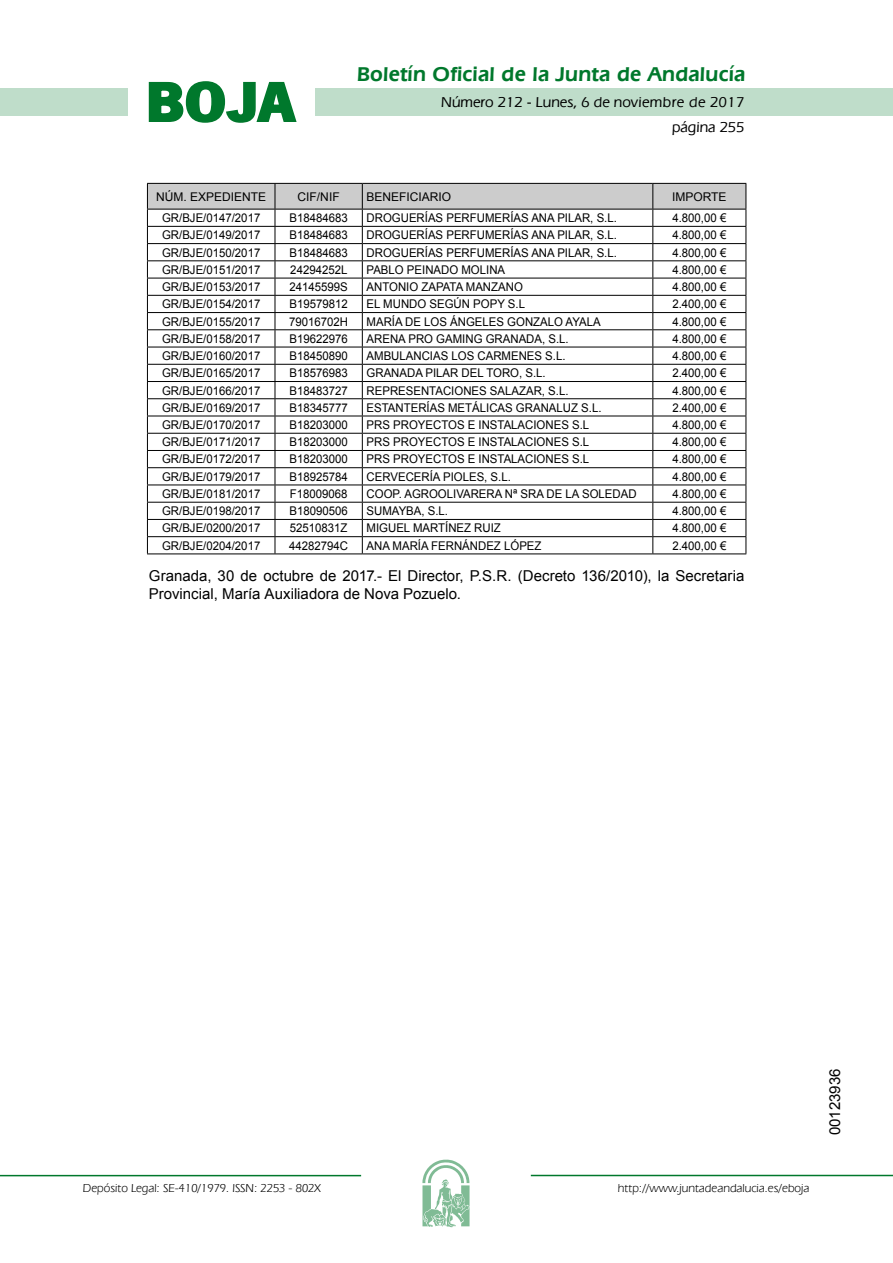
<style>
.page{position:relative;width:893px;height:1263px;background:#fff}
.page>*{position:absolute;margin:0;border:0;box-sizing:border-box;transform-origin:0 0}
.t1{font:700 57.75px "News Got T";color:#00782c;scale:1.14 1}
.t2{font:600 21px "Eras IT Cby BT";letter-spacing:.01em;color:#00782c}
.t3{font:15px/18px "Arial";color:#000}
.t4{font:500 15px/24.5px "Eras IT Cby BT";color:#000;text-align:right}
.t5{font:12px "Arial";color:#000;scale:.95 1}
.t6{font:12px "Eras IT Cby BT";color:#000}
.t7{font:12px "Arial";color:#000}
</style>
<div class="page">
<div style="left:315px;top:88px;width:577px;height:28px;background:#bfddca"></div>
<div style="left:0;top:88px;width:128px;height:28px;background:#bfddca"></div>
<hr style="left:0;top:1175px;width:361px;height:1px;background:#00782c">
<svg style="left:422px;top:1159px;width:47px;height:68px"></svg>
<hr style="left:531px;top:1175px;width:361px;height:1px;background:#00782c">
<svg style="left:148px;top:81px;width:149px;height:42px"></svg>
<svg style="left:147px;top:183px;width:599px;height:371px"></svg>
<hr style="left:147px;top:554px;width:128px;height:1px;background:#000">
<hr style="left:275px;top:554px;width:87px;height:1px;background:#000">
<hr style="left:362px;top:554px;width:290px;height:1px;background:#000">
<hr style="left:652px;top:554px;width:94px;height:1px;background:#000">
<h1 class="t1" style="left:145px;top:68px;width:133px">BOJA</h1>
<h2 class="t2" style="left:357px;top:62px;width:390px">Boletín Oficial de la Junta de Andalucía</h2>
<p class="t4" style="left:441px;top:90px;width:305px">Número 212 - Lunes, 6 de noviembre de 2017 página 255</p>
<p class="t7" style="left:156px;top:189px;width:112px">NÚM. EXPEDIENTE</p>
<p class="t7" style="left:297px;top:189px;width:43px">CIF/NIF</p>
<p class="t7" style="left:366px;top:189px;width:86px">BENEFICIARIO</p>
<p class="t7" style="left:672px;top:189px;width:56px">IMPORTE</p>
<p class="t5" style="left:162px;top:210px;width:105px">GR/BJE/0147/2017</p>
<p class="t5" style="left:289px;top:210px;width:63px">B18484683</p>
<p class="t5" style="left:366px;top:210px;width:265px">DROGUERÍAS PERFUMERÍAS ANA PILAR, S.L.</p>
<p class="t5" style="left:672px;top:210px;width:58px">4.800,00 €</p>
<p class="t5" style="left:162px;top:227px;width:105px">GR/BJE/0149/2017</p>
<p class="t5" style="left:289px;top:227px;width:63px">B18484683</p>
<p class="t5" style="left:366px;top:227px;width:265px">DROGUERÍAS PERFUMERÍAS ANA PILAR, S.L.</p>
<p class="t5" style="left:672px;top:227px;width:58px">4.800,00 €</p>
<p class="t5" style="left:162px;top:245px;width:105px">GR/BJE/0150/2017</p>
<p class="t5" style="left:289px;top:245px;width:63px">B18484683</p>
<p class="t5" style="left:366px;top:245px;width:265px">DROGUERÍAS PERFUMERÍAS ANA PILAR, S.L.</p>
<p class="t5" style="left:672px;top:245px;width:58px">4.800,00 €</p>
<p class="t5" style="left:162px;top:262px;width:105px">GR/BJE/0151/2017</p>
<p class="t5" style="left:290px;top:262px;width:62px">24294252L</p>
<p class="t5" style="left:366px;top:262px;width:147px">PABLO PEINADO MOLINA</p>
<p class="t5" style="left:672px;top:262px;width:58px">4.800,00 €</p>
<p class="t5" style="left:162px;top:279px;width:105px">GR/BJE/0153/2017</p>
<p class="t5" style="left:289px;top:279px;width:63px">24145599S</p>
<p class="t5" style="left:366px;top:279px;width:166px">ANTONIO ZAPATA MANZANO</p>
<p class="t5" style="left:672px;top:279px;width:58px">4.800,00 €</p>
<p class="t5" style="left:162px;top:296px;width:105px">GR/BJE/0154/2017</p>
<p class="t5" style="left:289px;top:296px;width:63px">B19579812</p>
<p class="t5" style="left:366px;top:296px;width:168px">EL MUNDO SEGÚN POPY S.L</p>
<p class="t5" style="left:672px;top:296px;width:58px">2.400,00 €</p>
<p class="t5" style="left:162px;top:313px;width:105px">GR/BJE/0155/2017</p>
<p class="t5" style="left:289px;top:313px;width:64px">79016702H</p>
<p class="t5" style="left:366px;top:313px;width:248px">MARÍA DE LOS ÁNGELES GONZALO AYALA</p>
<p class="t5" style="left:672px;top:313px;width:58px">4.800,00 €</p>
<p class="t5" style="left:162px;top:331px;width:105px">GR/BJE/0158/2017</p>
<p class="t5" style="left:289px;top:331px;width:63px">B19622976</p>
<p class="t5" style="left:366px;top:331px;width:214px">ARENA PRO GAMING GRANADA, S.L.</p>
<p class="t5" style="left:672px;top:331px;width:58px">4.800,00 €</p>
<p class="t5" style="left:162px;top:348px;width:105px">GR/BJE/0160/2017</p>
<p class="t5" style="left:289px;top:348px;width:63px">B18450890</p>
<p class="t5" style="left:366px;top:348px;width:211px">AMBULANCIAS LOS CARMENES S.L.</p>
<p class="t5" style="left:672px;top:348px;width:58px">4.800,00 €</p>
<p class="t5" style="left:162px;top:365px;width:105px">GR/BJE/0165/2017</p>
<p class="t5" style="left:289px;top:365px;width:63px">B18576983</p>
<p class="t5" style="left:366px;top:365px;width:190px">GRANADA PILAR DEL TORO, S.L.</p>
<p class="t5" style="left:672px;top:365px;width:58px">2.400,00 €</p>
<p class="t5" style="left:162px;top:382px;width:105px">GR/BJE/0166/2017</p>
<p class="t5" style="left:289px;top:382px;width:63px">B18483727</p>
<p class="t5" style="left:366px;top:382px;width:214px">REPRESENTACIONES SALAZAR, S.L.</p>
<p class="t5" style="left:672px;top:382px;width:58px">4.800,00 €</p>
<p class="t5" style="left:162px;top:400px;width:105px">GR/BJE/0169/2017</p>
<p class="t5" style="left:289px;top:400px;width:63px">B18345777</p>
<p class="t5" style="left:366px;top:400px;width:249px">ESTANTERÍAS METÁLICAS GRANALUZ S.L.</p>
<p class="t5" style="left:672px;top:400px;width:58px">2.400,00 €</p>
<p class="t5" style="left:162px;top:417px;width:105px">GR/BJE/0170/2017</p>
<p class="t5" style="left:289px;top:417px;width:63px">B18203000</p>
<p class="t5" style="left:366px;top:417px;width:236px">PRS PROYECTOS E INSTALACIONES S.L</p>
<p class="t5" style="left:672px;top:417px;width:58px">4.800,00 €</p>
<p class="t5" style="left:162px;top:434px;width:105px">GR/BJE/0171/2017</p>
<p class="t5" style="left:289px;top:434px;width:63px">B18203000</p>
<p class="t5" style="left:366px;top:434px;width:236px">PRS PROYECTOS E INSTALACIONES S.L</p>
<p class="t5" style="left:672px;top:434px;width:58px">4.800,00 €</p>
<p class="t5" style="left:162px;top:451px;width:105px">GR/BJE/0172/2017</p>
<p class="t5" style="left:289px;top:451px;width:63px">B18203000</p>
<p class="t5" style="left:366px;top:451px;width:236px">PRS PROYECTOS E INSTALACIONES S.L</p>
<p class="t5" style="left:672px;top:451px;width:58px">4.800,00 €</p>
<p class="t5" style="left:162px;top:469px;width:105px">GR/BJE/0179/2017</p>
<p class="t5" style="left:289px;top:469px;width:63px">B18925784</p>
<p class="t5" style="left:366px;top:469px;width:153px">CERVECERÍA PIOLES, S.L.</p>
<p class="t5" style="left:672px;top:469px;width:58px">4.800,00 €</p>
<p class="t5" style="left:162px;top:486px;width:105px">GR/BJE/0181/2017</p>
<p class="t5" style="left:290px;top:486px;width:62px">F18009068</p>
<p class="t5" style="left:366px;top:486px;width:286px">COOP. AGROOLIVARERA Nª SRA DE LA SOLEDAD</p>
<p class="t5" style="left:672px;top:486px;width:58px">4.800,00 €</p>
<p class="t5" style="left:162px;top:503px;width:105px">GR/BJE/0198/2017</p>
<p class="t5" style="left:289px;top:503px;width:63px">B18090506</p>
<p class="t5" style="left:366px;top:503px;width:87px">SUMAYBA, S.L.</p>
<p class="t5" style="left:672px;top:503px;width:58px">4.800,00 €</p>
<p class="t5" style="left:162px;top:520px;width:105px">GR/BJE/0200/2017</p>
<p class="t5" style="left:290px;top:520px;width:62px">52510831Z</p>
<p class="t5" style="left:366px;top:520px;width:143px">MIGUEL MARTÍNEZ RUIZ</p>
<p class="t5" style="left:672px;top:520px;width:58px">4.800,00 €</p>
<p class="t5" style="left:162px;top:538px;width:105px">GR/BJE/0204/2017</p>
<p class="t5" style="left:289px;top:538px;width:64px">44282794C</p>
<p class="t5" style="left:366px;top:538px;width:186px">ANA MARÍA FERNÁNDEZ LÓPEZ</p>
<p class="t5" style="left:672px;top:538px;width:58px">2.400,00 €</p>
<p class="t3" style="left:149px;top:567px;width:597px">Granada, 30 de octubre de 2017.- El Director, P.S.R. (Decreto 136/2010), la Secretaria<br>Provincial, María Auxiliadora de Nova Pozuelo.</p>
<p class="t6" style="left:83px;top:1181px;width:239px">Depósito Legal: SE-410/1979. ISSN: 2253 - 802X</p>
<p class="t6" style="left:618px;top:1181px;width:193px">http://www.juntadeandalucia.es/eboja</p>
<p class="t3" style="left:826px;top:1135px;width:68px;rotate:-90deg">00123936</p>
</div>
